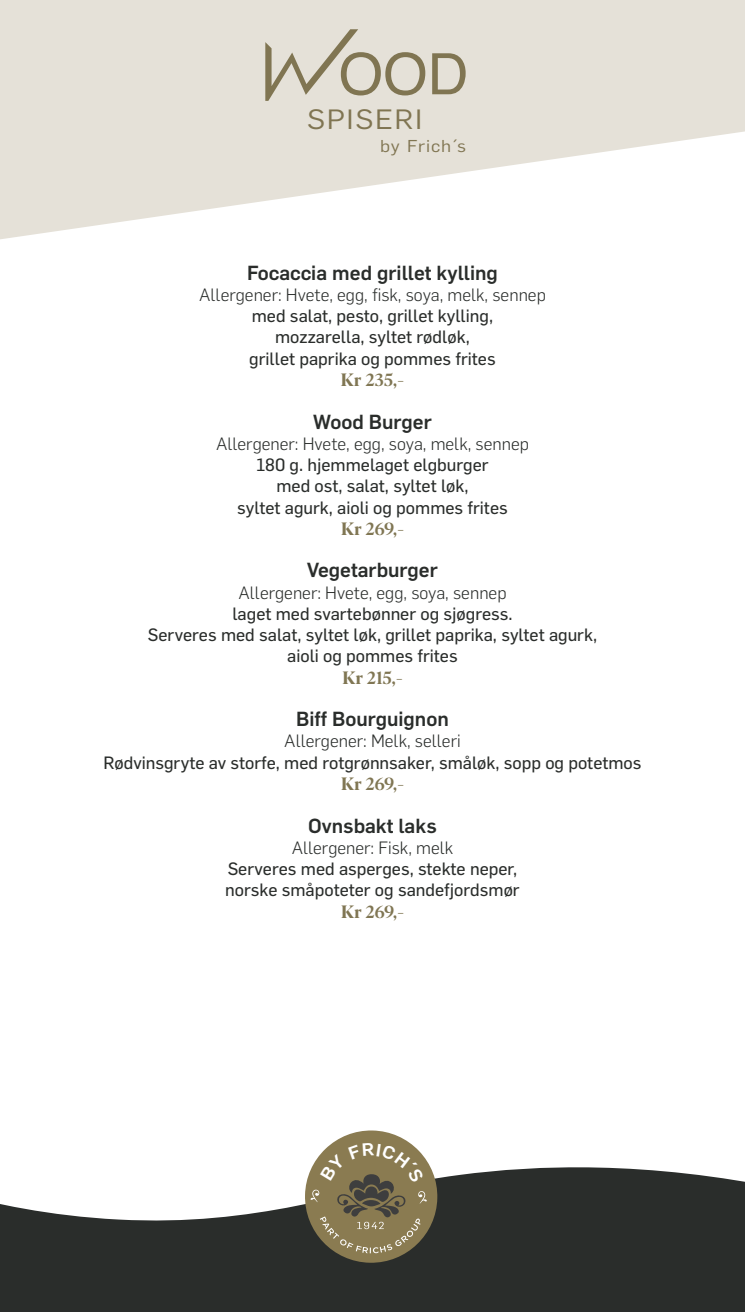
<style>
.page{position:relative;width:745px;height:1312px;background:#fff}
.page>*{position:absolute;margin:0;border:0;box-sizing:border-box;transform-origin:0 0}
.t1{font:27.38px "Flama";letter-spacing:.055em;color:#807552;scale:1.1 1}
.t2{font:500 20px "Flama";color:#2a2d2b}
.t3{font:17.5px/21.2px "Flama Basic";color:#2a2d2b;text-align:center}
.t4{font:300 17.5px "Flama";color:#2a2d2b}
.t5{font:17.5px "Albra Semi";color:#807653}
.t6{font:16.88px "Flama";letter-spacing:.045em;color:#807552;scale:1.1 1}
</style>
<div class="page">
<svg style="left:0;top:0;width:744px;height:239px;fill:#e5e1d8"></svg>
<svg style="left:265px;top:29px;width:160px;height:72px;background:#cfc9bb"></svg>
<svg style="left:432px;top:53px;width:33px;height:41px"></svg>
<svg style="left:0;top:1167px;width:744px;height:144px;fill:#2a2d2b"></svg>
<svg style="left:304px;top:1130px;width:133px;height:132px;background:#8a7f62"></svg>
<h1 class="t1" style="left:307px;top:100px;width:106px">SPISERI</h1>
<p class="t6" style="left:380px;top:135px;width:79px">by Frich´s</p>
<p class="t2" style="left:247px;top:258px;width:252px">Focaccia med grillet kylling</p>
<p class="t4" style="left:199px;top:283px;width:348px">Allergener: Hvete, egg, fisk, soya, melk, sennep</p>
<p class="t3" style="left:249px;top:304px;width:248px">med salat, pesto, grillet kylling, mozzarella, syltet rødløk,<br>grillet paprika og pommes frites</p>
<p class="t5" style="left:341px;top:367px;width:64px">Kr 235,-</p>
<p class="t2" style="left:313px;top:407px;width:120px">Wood Burger</p>
<p class="t4" style="left:216px;top:431px;width:314px">Allergener: Hvete, egg, soya, melk, sennep</p>
<p class="t3" style="left:237px;top:453px;width:272px">180 g. hjemmelaget elgburger<br>med ost, salat, syltet løk,<br>syltet agurk, aioli og pommes frites</p>
<p class="t5" style="left:341px;top:515px;width:64px">Kr 269,-</p>
<p class="t2" style="left:307px;top:555px;width:132px">Vegetarburger</p>
<p class="t4" style="left:238px;top:580px;width:269px">Allergener: Hvete, egg, soya, sennep</p>
<p class="t3" style="left:148px;top:601px;width:450px">laget med svartebønner og sjøgress.<br>Serveres med salat, syltet løk, grillet paprika, syltet agurk, aioli og pommes frites</p>
<p class="t5" style="left:342px;top:664px;width:62px">Kr 215,-</p>
<p class="t2" style="left:296px;top:704px;width:154px">Biff Bourguignon</p>
<p class="t4" style="left:284px;top:729px;width:178px">Allergener: Melk, selleri</p>
<p class="t3" style="left:103px;top:750px;width:539px">Rødvinsgryte av storfe, med rotgrønnsaker, småløk, sopp og potetmos</p>
<p class="t5" style="left:341px;top:770px;width:64px">Kr 269,-</p>
<p class="t2" style="left:308px;top:810px;width:130px">Ovnsbakt laks</p>
<p class="t4" style="left:291px;top:835px;width:163px">Allergener: Fisk, melk</p>
<p class="t3" style="left:225px;top:856px;width:296px;text-align:left">Serveres med asperges, stekte neper, norske småpoteter og sandefjordsmør</p>
<p class="t5" style="left:341px;top:898px;width:64px">Kr 269,-</p>
</div>
